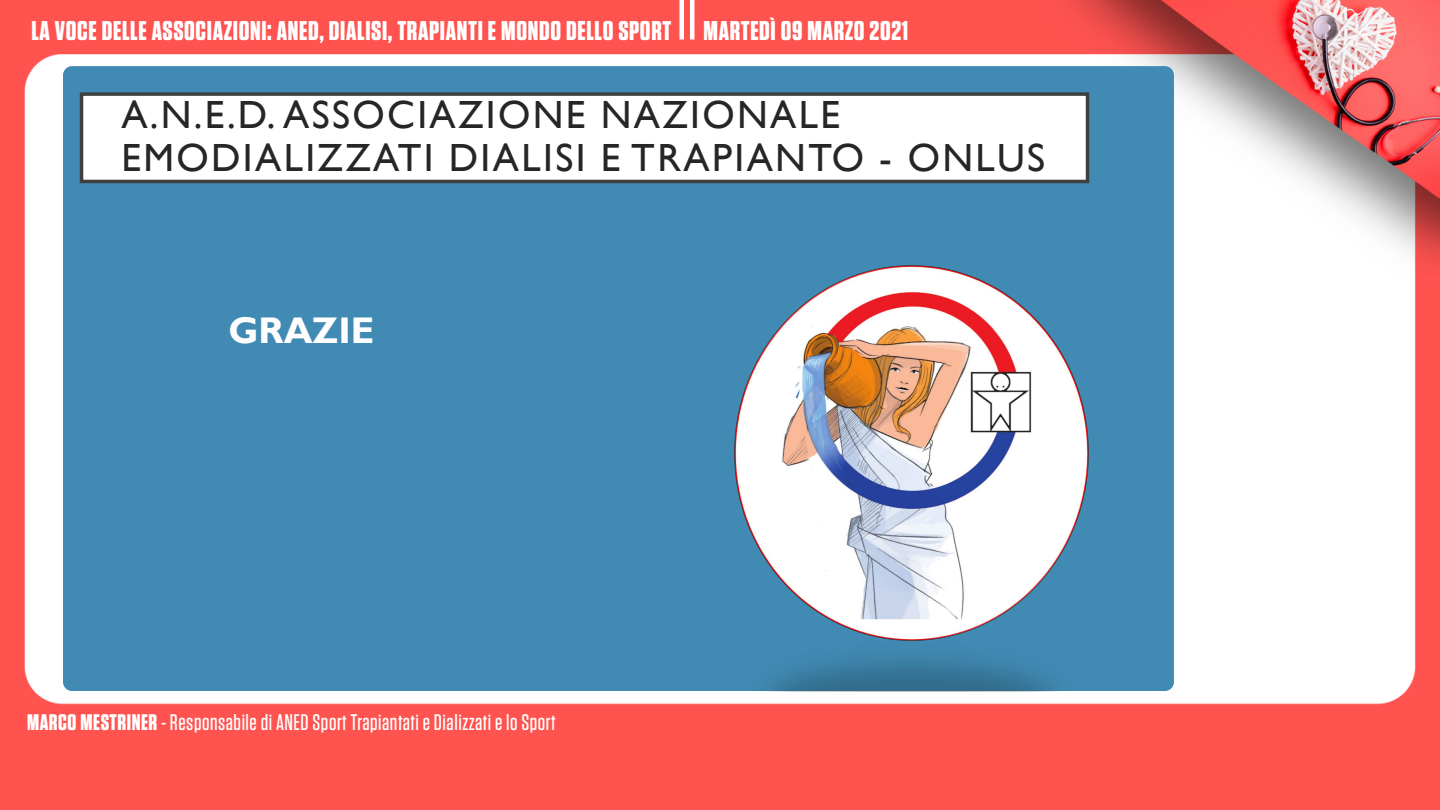
<style>
.page{position:relative;width:1440px;height:810px;background:#fff}
.page>*{position:absolute;margin:0;border:0;box-sizing:border-box;transform-origin:0 0}
.t1{font:39.3px/42.5px "Gill Sans";letter-spacing:.06em;color:#262626}
.t2{font:700 37.05px "Gill Sans";color:#fff}
.t3{font:700 27px "Tungsten";letter-spacing:.025em;color:#fff}
.t4{font:500 22.5px "Tungsten";letter-spacing:.025em;color:#fff}
.s1{font-weight:700}
</style>
<div class="page">
<img style="left:0;top:0;width:1440px;height:810px">
<div style="left:679px;top:0;width:5px;height:40px;background:#fff"></div>
<hr style="left:690px;top:0;width:4px;height:40px;background:#fff">
<div style="left:63px;top:66px;width:1111px;height:625px;background:#418ab3"></div>
<div style="left:82px;top:94px;width:1006px;height:87px;background:#fff"></div>
<div style="left:80px;top:92px;width:1009px;height:91px;border:3px solid #404040"></div>
<img style="left:734px;top:265px;width:355px;height:426px">
<p class="t3" style="left:31px;top:16px;width:878px">LA VOCE DELLE ASSOCIAZIONI: ANED, DIALISI, TRAPIANTI E MONDO DELLO SPORT MARTEDÌ 09 MARZO 2021</p>
<p class="t1" style="left:121px;top:95px;width:925px">A.N.E.D. ASSOCIAZIONE NAZIONALE<br>EMODIALIZZATI DIALISI E TRAPIANTO - ONLUS</p>
<p class="t2" style="left:228px;top:308px;width:147px">GRAZIE</p>
<p class="t4" style="left:27px;top:710px;width:530px"><span class="s1">MARCO MESTRINER</span> - Responsabile di ANED Sport Trapiantati e Dializzati e lo Sport</p>
</div>
